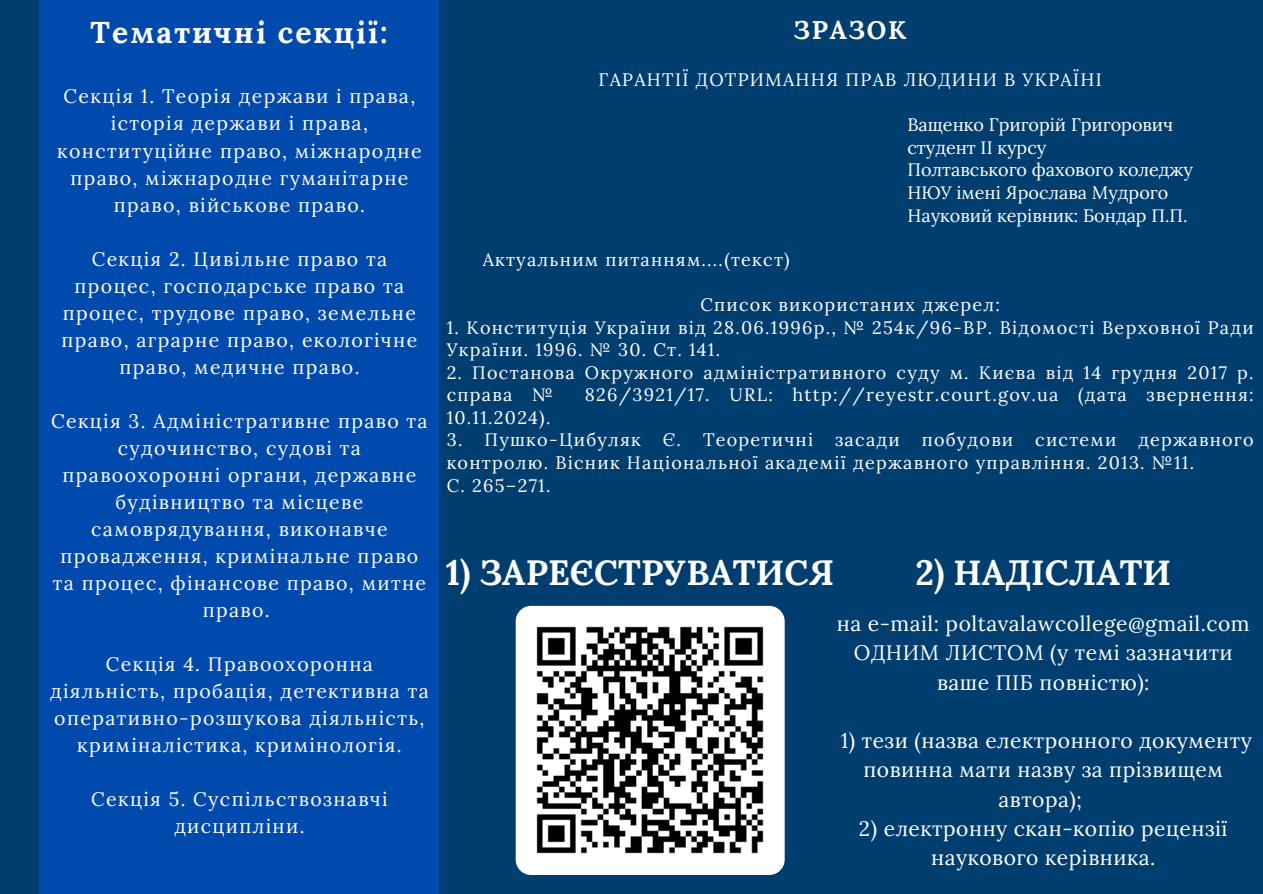
<style>
.page{position:relative;width:1263px;height:894px;background:#fff}
.page>*{position:absolute;margin:0;border:0;box-sizing:border-box;transform-origin:0 0}
.t1{font:700 34.95px "Lora";color:#fff}
.t2{font:700 30px "Lora";letter-spacing:.07em;color:#fff}
.t3{font:700 25.5px "Lora";letter-spacing:.07em;color:#fff}
.t4{font:21px/29.2px "Lora";letter-spacing:.025em;color:#fff;text-align:center}
.t5{font:19.5px/27px "Lora";letter-spacing:.07em;color:#fff;text-align:center}
.t6{font:18px/22.5px "Lora";letter-spacing:.07em;color:#fff}
.t7{font:18px "Lora";color:#fff}
</style>
<div class="page">
<div style="left:0;top:0;width:1263px;height:893px;background:#003e70"></div>
<div style="left:39px;top:0;width:400px;height:893px;background:#004aad"></div>
<img style="left:516px;top:605px;width:269px;height:269px;border-radius:15px">
<h4 class="t2" style="left:91px;top:12px;width:298px">Тематичні секції:</h4>
<h4 class="t5" style="left:57px;top:83px;width:366px">Секція 1. Теорія держави і права, історія держави і права, конституційне право, міжнародне право, міжнародне гуманітарне право, військове право.</h4>
<h3 class="t5" style="left:62px;top:245px;width:357px">Секція 2. Цивільне право та процес, господарське право та процес, трудове право, земельне право, аграрне право, екологічне право, медичне право.</h3>
<h5 class="t5" style="left:51px;top:407px;width:378px">Секція 3. Адміністративне право та судочинство, судові та правоохоронні органи, державне будівництво та місцеве самоврядування, виконавче провадження, кримінальне право та процес, фінансове право, митне право.</h5>
<p class="t5" style="left:50px;top:650px;width:380px">Секція 4. Правоохоронна діяльність, пробація, детективна та оперативно-розшукова діяльність, криміналістика, кримінологія.</p>
<p class="t5" style="left:91px;top:785px;width:298px">Секція 5. Суспільствознавчі дисципліни.</p>
<p class="t3" style="left:793px;top:13px;width:115px">ЗРАЗОК</p>
<p class="t6" style="left:599px;top:68px;width:505px">ГАРАНТІЇ ДОТРИМАННЯ ПРАВ ЛЮДИНИ В УКРАЇНІ</p>
<h1 class="t7" style="left:907px;top:113px;width:267px">Ващенко Григорій Григорович</h1>
<h1 class="t7" style="left:907px;top:136px;width:141px">студент II курсу</h1>
<h4 class="t7" style="left:907px;top:158px;width:287px">Полтавського фахового коледжу</h4>
<h4 class="t7" style="left:907px;top:181px;width:262px">НЮУ імені Ярослава Мудрого</h4>
<p class="t7" style="left:907px;top:203px;width:282px">Науковий керівник: Бондар П.П.</p>
<p class="t6" style="left:483px;top:248px;width:308px">Актуальним питанням....(текст)</p>
<p class="t6" style="left:700px;top:293px;width:301px">Список використаних джерел:</p>
<p class="t6" style="left:447px;top:316px;width:808px">1. Конституція України від 28.06.1996р., № 254к/96-ВР. Відомості Верховної Ради<br>України. 1996. № 30. Ст. 141.</p>
<p class="t6" style="left:447px;top:361px;width:808px">2. Постанова Окружного адміністративного суду м. Києва від 14 грудня 2017 р. справа №</p>
<p class="t6" style="left:585px;top:383px;width:670px">826/3921/17. URL: http://reyestr.court.gov.ua (дата звернення:</p>
<p class="t6" style="left:447px;top:406px;width:105px">10.11.2024).</p>
<p class="t6" style="left:447px;top:428px;width:808px">3. Пушко-Цибуляк Є. Теоретичні засади побудови системи державного контролю. Вісник Національної академії державного управління. 2013. №11.</p>
<p class="t6" style="left:447px;top:473px;width:105px">С. 265–271.</p>
<p class="t1" style="left:446px;top:549px;width:390px">1) ЗАРЕЄСТРУВАТИСЯ</p>
<h4 class="t1" style="left:915px;top:549px;width:257px">2) НАДІСЛАТИ</h4>
<h4 class="t4" style="left:837px;top:608px;width:414px">на е-mail: poltavalawcollege@gmail.com<br>ОДНИМ ЛИСТОМ (у темі зазначити ваше ПІБ повністю):</h4>
<h4 class="t4" style="left:841px;top:725px;width:413px">1) тези (назва електронного документу повинна мати назву за прізвищем автора);</h4>
<h4 class="t4" style="left:859px;top:813px;width:370px">2) електронну скан-копію рецензії наукового керівника.</h4>
</div>
